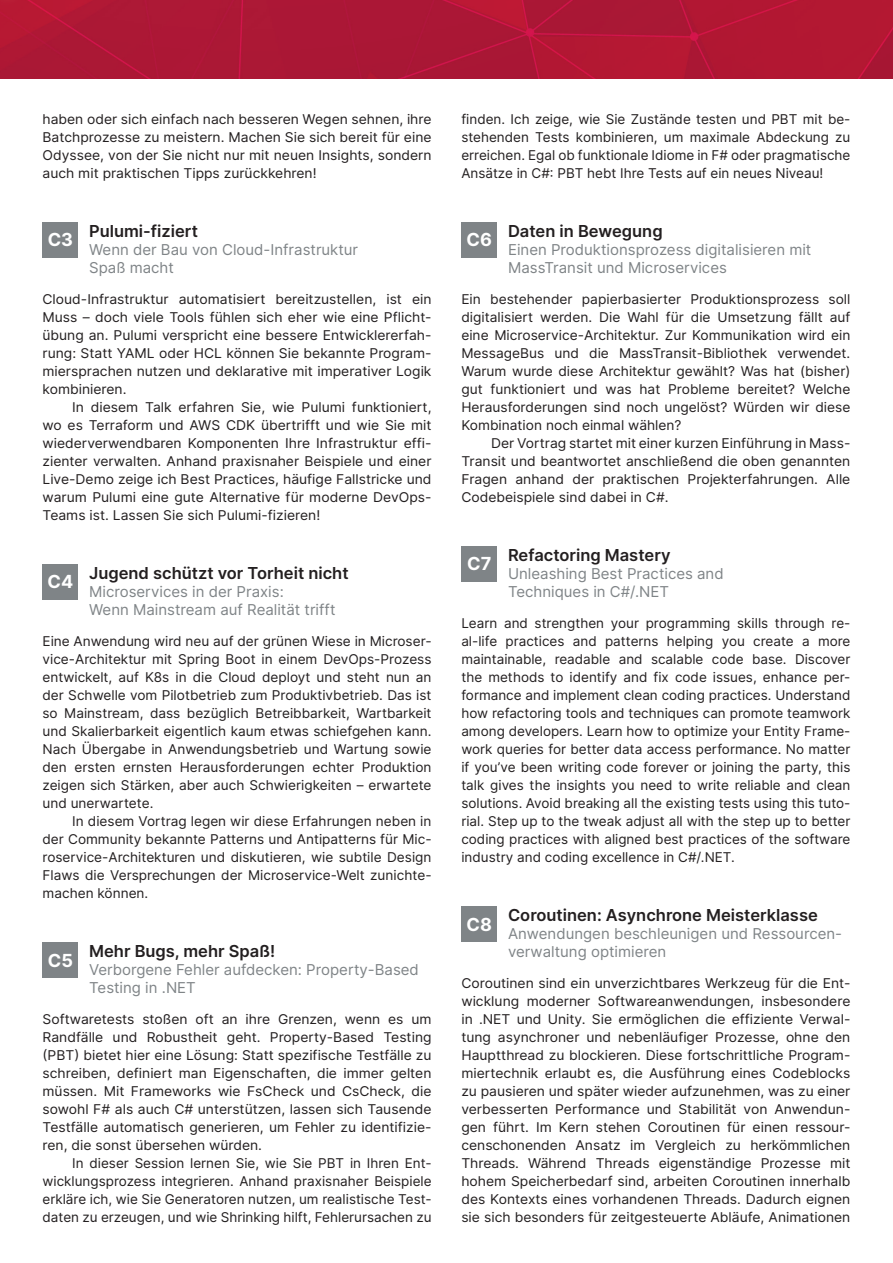
<style>
.page{position:relative;width:893px;height:1263px;background:#fff}
.page>*{position:absolute;margin:0;border:0;box-sizing:border-box;transform-origin:0 0}
.t1{font:18px "Inter";color:#fff}
.t2{font:600 16.5px "Inter";color:#231f20}
.t3{font:15px/18px "Inter";color:#7f8487}
.t4{font:13.5px/18px "Inter";color:#231f20;text-align:justify}
</style>
<div class="page">
<div style="left:43px;top:222px;width:35px;height:36px;background:#7f8487"></div>
<div style="left:43px;top:564px;width:35px;height:36px;background:#7f8487"></div>
<div style="left:43px;top:942px;width:35px;height:36px;background:#7f8487"></div>
<div style="left:461px;top:222px;width:36px;height:36px;background:#7f8487"></div>
<div style="left:461px;top:546px;width:36px;height:36px;background:#7f8487"></div>
<div style="left:461px;top:906px;width:36px;height:36px;background:#7f8487"></div>
<img style="left:0;top:0;width:893px;height:79px">
<p class="t4" style="left:43px;top:110px;width:391px">haben oder sich einfach nach besseren Wegen sehnen, ihre Batchprozesse zu meistern. Machen Sie sich bereit für eine Odyssee, von der Sie nicht nur mit neuen Insights, sondern auch mit praktischen Tipps zurückkehren!</p>
<p class="t4" style="left:461px;top:110px;width:391px">finden. Ich zeige, wie Sie Zustände testen und PBT mit be&shy;stehenden Tests kombinieren, um maximale Abdeckung zu erreichen. Egal ob funktionale Idiome in F# oder pragmatische Ansätze in C#: PBT hebt Ihre Tests auf ein neues Niveau!</p>
<p class="t2" style="left:89px;top:219px;width:110px">Pulumi-fiziert</p>
<p class="t3" style="left:89px;top:240px;width:271px">Wenn der Bau von Cloud-Infrastruktur<br>Spaß macht</p>
<p class="t4" style="left:43px;top:290px;width:391px">Cloud-Infrastruktur automatisiert bereitzustellen, ist ein Muss – doch viele Tools fühlen sich eher wie eine Pflicht&shy;übung an. Pulumi verspricht eine bessere Entwicklererfah&shy;rung: Statt YAML oder HCL können Sie bekannte Program&shy;miersprachen nutzen und deklarative mit imperativer Logik kombinieren.</p>
<p class="t4" style="left:43px;top:398px;width:391px;text-indent:30px">In diesem Talk erfahren Sie, wie Pulumi funktioniert, wo es Terraform und AWS CDK übertrifft und wie Sie mit wiederverwendbaren Komponenten Ihre Infrastruktur effi&shy;zienter verwalten. Anhand praxisnaher Beispiele und einer Live-Demo zeige ich Best Practices, häufige Fallstricke und warum Pulumi eine gute Alternative für moderne DevOps-Teams ist. Lassen Sie sich Pulumi-fizieren!</p>
<h1 class="t1" style="left:48px;top:227px;width:27px">C3</h1>
<h1 class="t1" style="left:48px;top:569px;width:27px">C4</h1>
<p class="t2" style="left:89px;top:561px;width:261px">Jugend schützt vor Torheit nicht</p>
<p class="t3" style="left:89px;top:582px;width:248px">Microservices in der Praxis:<br>Wenn Mainstream auf Realität trifft</p>
<p class="t4" style="left:43px;top:632px;width:391px">Eine Anwendung wird neu auf der grünen Wiese in Microser&shy;vice-Architektur mit Spring Boot in einem DevOps-Prozess entwickelt, auf K8s in die Cloud deployt und steht nun an der Schwelle vom Pilotbetrieb zum Produktivbetrieb. Das ist so Mainstream, dass bezüglich Betreibbarkeit, Wartbarkeit und Skalierbarkeit eigentlich kaum etwas schiefgehen kann.<br>Nach Übergabe in Anwendungsbetrieb und Wartung sowie den ersten ernsten Herausforderungen echter Produktion zeigen sich Stärken, aber auch Schwierigkeiten – erwartete und unerwartete.</p>
<p class="t4" style="left:43px;top:812px;width:391px;text-indent:30px">In diesem Vortrag legen wir diese Erfahrungen neben in der Community bekannte Patterns und Antipatterns für Mic&shy;roservice-Architekturen und diskutieren, wie subtile Design Flaws die Versprechungen der Microservice-Welt zunichte&shy;machen können.</p>
<h1 class="t1" style="left:48px;top:947px;width:27px">C5</h1>
<p class="t2" style="left:89px;top:939px;width:187px">Mehr Bugs, mehr Spaß!</p>
<p class="t3" style="left:89px;top:960px;width:331px">Verborgene Fehler aufdecken: Property-Based<br>Testing in .NET</p>
<p class="t4" style="left:43px;top:1010px;width:391px">Softwaretests stoßen oft an ihre Grenzen, wenn es um Randfälle und Robustheit geht. Property-Based Testing (PBT) bietet hier eine Lösung: Statt spezifische Testfälle zu schreiben, definiert man Eigenschaften, die immer gelten müssen. Mit Frameworks wie FsCheck und CsCheck, die sowohl F# als auch C# unterstützen, lassen sich Tausende Testfälle automatisch generieren, um Fehler zu identifizie&shy;ren, die sonst übersehen würden.</p>
<p class="t4" style="left:43px;top:1154px;width:391px;text-indent:30px">In dieser Session lernen Sie, wie Sie PBT in Ihren Ent&shy;wicklungsprozess integrieren. Anhand praxisnaher Beispiele erkläre ich, wie Sie Generatoren nutzen, um realistische Test&shy;daten zu erzeugen, und wie Shrinking hilft, Fehlerursachen zu</p>
<h1 class="t1" style="left:466px;top:227px;width:27px">C6</h1>
<p class="t2" style="left:508px;top:219px;width:156px">Daten in Bewegung</p>
<p class="t3" style="left:508px;top:240px;width:305px">Einen Produktionsprozess digitalisieren mit<br>MassTransit und Microservices</p>
<p class="t4" style="left:461px;top:290px;width:391px">Ein bestehender papierbasierter Produktionsprozess soll digitalisiert werden. Die Wahl für die Umsetzung fällt auf eine Microservice-Architektur. Zur Kommunikation wird ein MessageBus und die MassTransit-Bibliothek verwendet.<br>Warum wurde diese Architektur gewählt? Was hat (bisher) gut funktioniert und was hat Probleme bereitet? Welche Herausforderungen sind noch ungelöst? Würden wir diese Kombination noch einmal wählen?</p>
<p class="t4" style="left:461px;top:434px;width:391px;text-indent:30px">Der Vortrag startet mit einer kurzen Einführung in Mass-Transit und beantwortet anschließend die oben genannten Fragen anhand der praktischen Projekterfahrungen. Alle Codebeispiele sind dabei in C#.</p>
<h1 class="t1" style="left:467px;top:551px;width:26px">C7</h1>
<p class="t2" style="left:508px;top:543px;width:164px">Refactoring Mastery</p>
<p class="t3" style="left:508px;top:564px;width:217px">Unleashing Best Practices and<br>Techniques in C#/.NET</p>
<p class="t4" style="left:461px;top:614px;width:391px">Learn and strengthen your programming skills through re&shy;al-life practices and patterns helping you create a more maintainable, readable and scalable code base. Discover the methods to identify and fix code issues, enhance per&shy;formance and implement clean coding practices. Understand how refactoring tools and techniques can promote teamwork among developers. Learn how to optimize your Entity Frame&shy;work queries for better data access performance. No matter if you’ve been writing code forever or joining the party, this talk gives the insights you need to write reliable and clean solutions. Avoid breaking all the existing tests using this tuto&shy;rial. Step up to the tweak adjust all with the step up to better coding practices with aligned best practices of the software industry and coding excellence in C#/.NET.</p>
<h1 class="t1" style="left:466px;top:911px;width:27px">C8</h1>
<p class="t2" style="left:508px;top:903px;width:311px">Coroutinen: Asynchrone Meisterklasse</p>
<p class="t3" style="left:508px;top:924px;width:336px">Anwendungen beschleunigen und Ressourcen&shy;verwaltung optimieren</p>
<p class="t4" style="left:461px;top:974px;width:391px">Coroutinen sind ein unverzichtbares Werkzeug für die Ent&shy;wicklung moderner Softwareanwendungen, insbesondere in .NET und Unity. Sie ermöglichen die effiziente Verwal&shy;tung asynchroner und nebenläufiger Prozesse, ohne den Hauptthread zu blockieren. Diese fortschrittliche Program&shy;miertechnik erlaubt es, die Ausführung eines Codeblocks zu pausieren und später wieder aufzunehmen, was zu einer verbesserten Performance und Stabilität von Anwendun&shy;gen führt. Im Kern stehen Coroutinen für einen ressour&shy;censchonenden Ansatz im Vergleich zu herkömmlichen Threads. Während Threads eigenständige Prozesse mit hohem Speicherbedarf sind, arbeiten Coroutinen innerhalb des Kontexts eines vorhandenen Threads. Dadurch eignen sie sich besonders für zeitgesteuerte Abläufe, Animationen</p>
</div>
